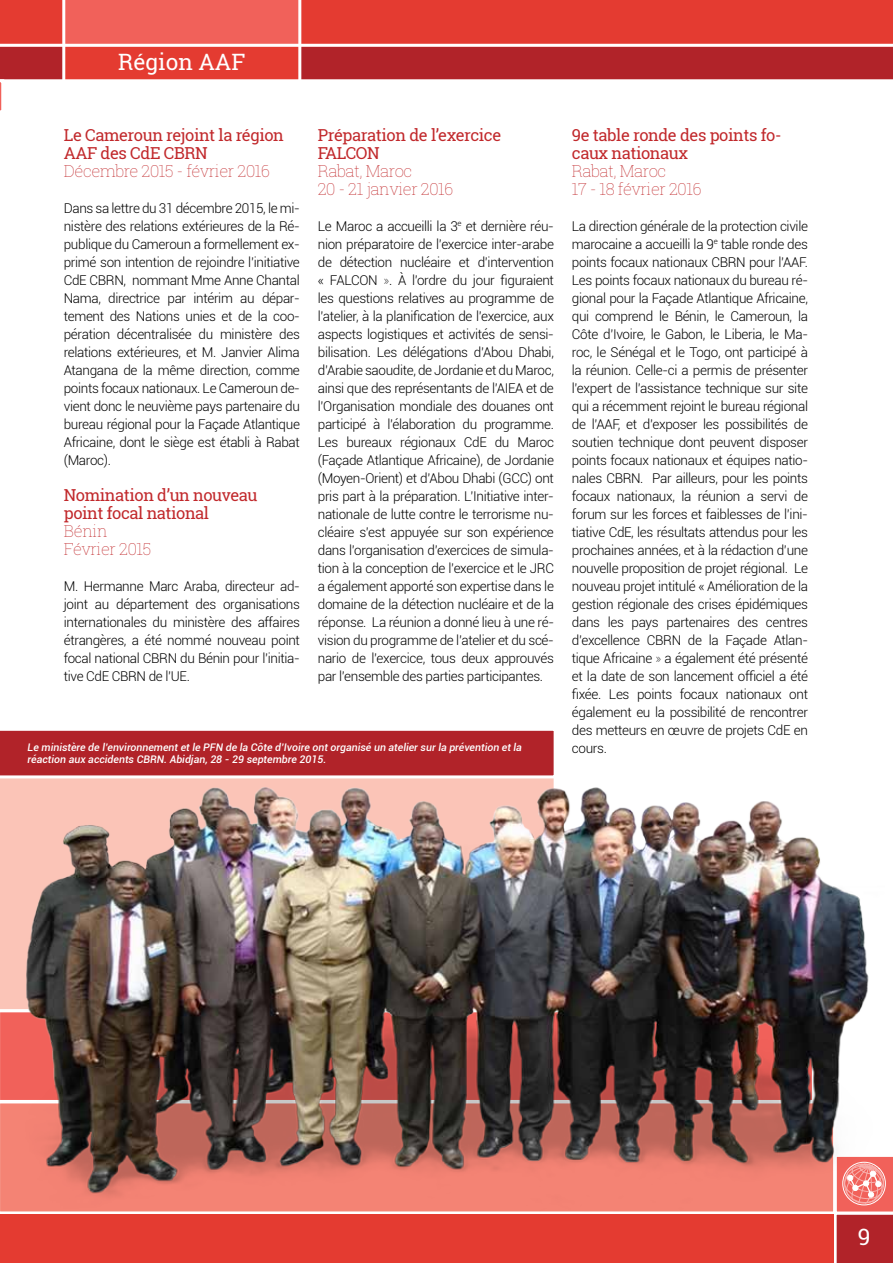
<style>
.page{position:relative;width:893px;height:1263px;background:#fff}
.page>*{position:absolute;margin:0;border:0;box-sizing:border-box;transform-origin:0 0}
.t1{font:22.5px "Roboto Slab";color:#fff}
.t2{font:16.5px/18px "Roboto Slab";letter-spacing:-.025em;color:#c1282b}
.t3{font:100 16.5px/18px "Roboto Slab";letter-spacing:-.025em;color:#c1282b}
.t4{font:300 13.5px/18px "Roboto";letter-spacing:-.025em;color:#000;text-align:justify}
.t5{font:italic 500 10.5px/12.6px "Roboto";color:#fff}
.s1{font-weight:100}
</style>
<div class="page">
<div style="left:0;top:47px;width:893px;height:34px;background:#b12329"></div>
<div style="left:64px;top:47px;width:236px;height:34px;background:#e43b31"></div>
<div style="left:0;top:0;width:893px;height:47px;background:#e43b31"></div>
<div style="left:64px;top:0;width:236px;height:47px;background:#f1615a"></div>
<svg style="left:836px;top:1156px;width:57px;height:107px;background:#bb3034"></svg>
<hr style="left:0;top:47px;width:1px;height:34px;background:#e43b31">
<hr style="left:0;top:0;width:1px;height:47px;background:#f1615a">
<hr style="left:0;top:44px;width:893px;height:3px;background:#fff">
<hr style="left:298px;top:0;width:3px;height:82px;background:#fff">
<hr style="left:62px;top:0;width:3px;height:82px;background:#fff">
<hr style="left:0;top:79px;width:893px;height:3px;background:#fff">
<div style="left:0;top:778px;width:13px;height:231px;background:#fbc4b7"></div>
<svg style="left:0;top:730px;width:13px;height:46px"></svg>
<div style="left:0;top:1215px;width:833px;height:48px;background:#e43b31"></div>
<svg style="left:0;top:79px;width:4px;height:32px"></svg>
<img style="left:13px;top:730px;width:872px;height:485px">
<h1 class="t1" style="left:118px;top:47px;width:129px">Région AAF</h1>
<p class="t2" style="left:64px;top:126px;width:222px">Le Cameroun rejoint la région<br>AAF des CdE CBRN</p>
<p class="t3" style="left:64px;top:161px;width:208px">Décembre 2015 - février 2016</p>
<p class="t4" style="left:64px;top:198px;width:238px">Dans sa lettre du 31 décembre 2015, le mi&shy;nistère des relations extérieures de la Ré&shy;publique du Cameroun a formellement ex&shy;primé son intention de rejoindre l’initiative CdE CBRN, nommant Mme Anne Chantal Nama, directrice par intérim au dépar&shy;tement des Nations unies et de la coo&shy;pération décentralisée du ministère des relations extérieures, et M. Janvier Alima Atangana de la même direction, comme points focaux nationaux. Le Cameroun de&shy;vient donc le neuvième pays partenaire du bureau régional pour la Façade Atlantique Africaine, dont le siège est établi à Rabat (Maroc).</p>
<p class="t2" style="left:64px;top:486px;width:195px">Nomination d’un nouveau point focal national</p>
<p class="t3" style="left:64px;top:521px;width:89px">Bénin<br>Février 2015</p>
<p class="t4" style="left:64px;top:576px;width:238px">M. Hermanne Marc Araba, directeur ad&shy;joint au département des organisations internationales du ministère des affaires étrangères, a été nommé nouveau point focal national CBRN du Bénin pour l’initia&shy;tive CdE CBRN de l’UE.</p>
<p class="t2" style="left:318px;top:126px;width:185px">Préparation de l’exercice<br>FALCON</p>
<p class="t3" style="left:318px;top:161px;width:137px">Rabat, Maroc<br>20 - 21 janvier 2016</p>
<p class="t4" style="left:318px;top:216px;width:238px">Le Maroc a accueilli la 3<sup>e</sup> et dernière réu&shy;nion préparatoire de l’exercice inter-arabe de détection nucléaire et d’intervention « FALCON <span class="s1">»</span>. À l’ordre du jour figuraient les questions relatives au programme de l’atelier, à la planification de l’exercice, aux aspects logistiques et activités de sensi&shy;bilisation. Les délégations d’Abou Dhabi, d’Arabie saoudite, de Jordanie et du Maroc, ainsi que des représentants de l’AIEA et de l’Organisation mondiale des douanes ont participé à l’élaboration du programme.<br>Les bureaux régionaux CdE du Maroc (Façade Atlantique Africaine), de Jordanie (Moyen-Orient) et d’Abou Dhabi (GCC) ont pris part à la préparation. L’Initiative inter&shy;nationale de lutte contre le terrorisme nu&shy;cléaire s’est appuyée sur son expérience dans l’organisation d’exercices de simula&shy;tion à la conception de l’exercice et le JRC a également apporté son expertise dans le domaine de la détection nucléaire et de la réponse. La réunion a donné lieu à une ré&shy;vision du programme de l’atelier et du scé&shy;nario de l’exercice, tous deux approuvés par l’ensemble des parties participantes.</p>
<p class="t5" style="left:28px;top:740px;width:496px">Le ministère de l’environnement et le PFN de la Côte d’Ivoire ont organisé un atelier sur la prévention et la réaction aux accidents CBRN. Abidjan, 28 - 29 septembre 2015.</p>
<p class="t2" style="left:572px;top:126px;width:211px">9e table ronde des points fo&shy;caux nationaux</p>
<p class="t3" style="left:572px;top:161px;width:131px">Rabat, Maroc<br>17 - 18 février 2016</p>
<p class="t4" style="left:572px;top:216px;width:238px">La direction générale de la protection civile marocaine a accueilli la 9<sup>e</sup> table ronde des points focaux nationaux CBRN pour l’AAF.<br>Les points focaux nationaux du bureau ré&shy;gional pour la Façade Atlantique Africaine, qui comprend le Bénin, le Cameroun, la Côte d’Ivoire, le Gabon, le Liberia, le Ma&shy;roc, le Sénégal et le Togo, ont participé à la réunion. Celle-ci a permis de présenter l’expert de l’assistance technique sur site qui a récemment rejoint le bureau régional de l’AAF, et d’exposer les possibilités de soutien technique dont peuvent disposer points focaux nationaux et équipes natio&shy;nales CBRN. Par ailleurs, pour les points focaux nationaux, la réunion a servi de forum sur les forces et faiblesses de l’ini&shy;tiative CdE, les résultats attendus pour les prochaines années, et à la rédaction d’une nouvelle proposition de projet régional. Le nouveau projet intitulé « Amélioration de la gestion régionale des crises épidémiques dans les pays partenaires des centres d’excellence CBRN de la Façade Atlan&shy;tique Africaine <span class="s1">»</span> a également été présenté et la date de son lancement officiel a été fixée. Les points focaux nationaux ont également eu la possibilité de rencontrer des metteurs en œuvre de projets CdE en cours.</p>
<h1 class="t1" style="left:858px;top:1221px;width:14px">9</h1>
</div>
